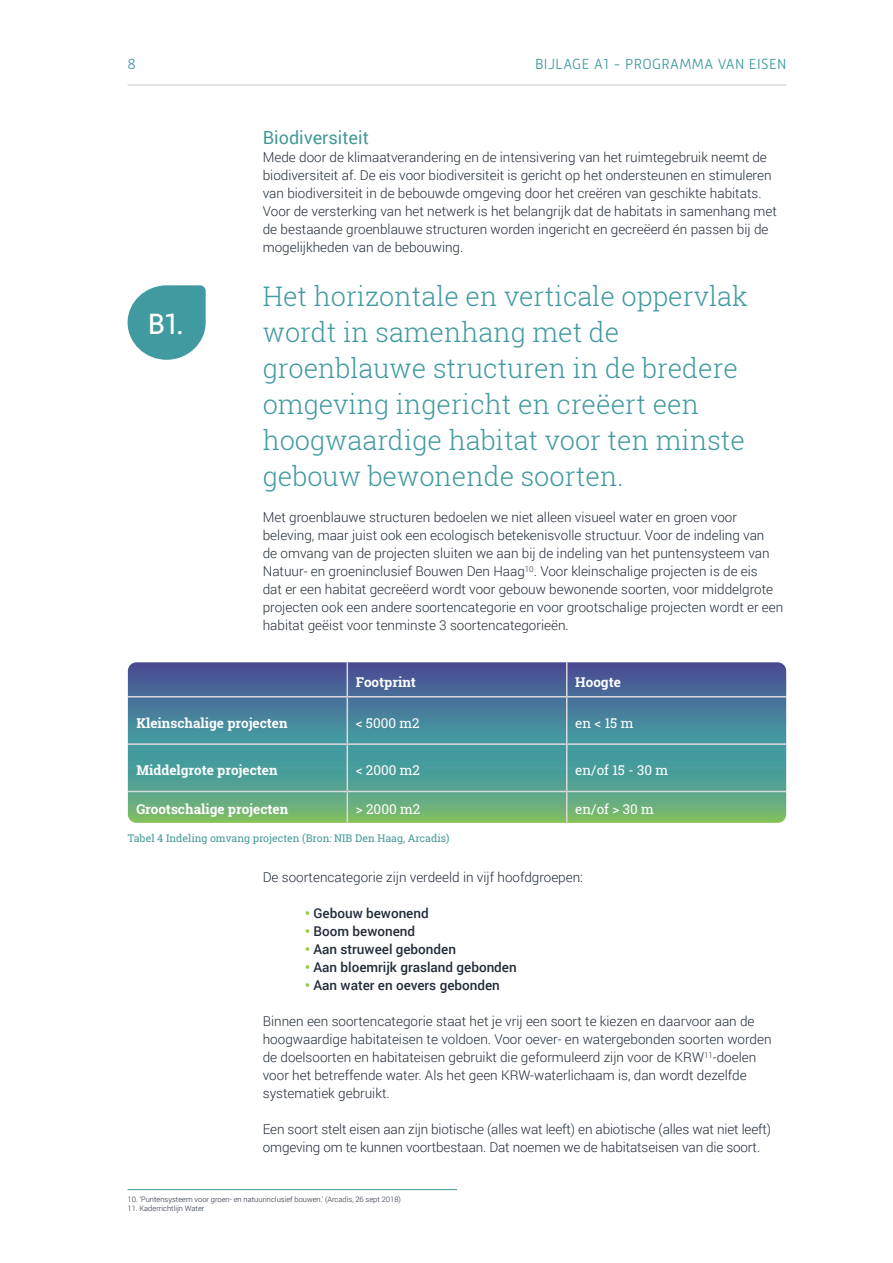
<style>
.page{position:relative;width:893px;height:1263px;background:#fff}
.page>*{position:absolute;margin:0;border:0;box-sizing:border-box;transform-origin:0 0}
.Kop_met_verloop{font:30px "Mic 32 New Rounded";color:#fff}
.Streamer_Paars-blauw{font:300 27px/36px "Roboto Slab";color:#419aa0}
.Bodytekst{font:18px "Roboto";color:#459996}
.t1{font:300 15px "Mic 32 New Rounded";letter-spacing:.025em;color:#419aa0}
.Bodytekst-2{font:300 13.5px/18px "Roboto";color:#212b39}
.Bodytekst-3{font:500 13.5px "Roboto";color:#212b39}
.Tabellen_kop{font:700 13.5px "Roboto Slab";color:#fff}
.Tabellen_kop-2{font:13.5px "Roboto Slab";color:#fff}
.Bodytekst-4{font:10.5px "Roboto Slab";color:#459996}
.Bodytekst-5{font:300 7.5px "Roboto";color:#212b39}
.s1{font-weight:700;color:#8ec740}
</style>
<div class="page">
<hr style="left:128px;top:84px;width:659px;height:2px;background:#dbdadd">
<svg style="left:127px;top:285px;width:79px;height:75px"></svg>
<svg style="left:128px;top:662px;width:658px;height:161px;background:#518d93"></svg>
<hr style="left:347px;top:662px;width:1px;height:34px;background:#dbdadd">
<hr style="left:566px;top:662px;width:1px;height:34px;background:#dbdadd">
<hr style="left:128px;top:696px;width:219px;height:1px;background:#dbdadd">
<hr style="left:347px;top:696px;width:220px;height:1px;background:#dbdadd">
<hr style="left:347px;top:697px;width:1px;height:46px;background:#dbdadd">
<hr style="left:567px;top:696px;width:219px;height:1px;background:#dbdadd">
<hr style="left:566px;top:697px;width:1px;height:46px;background:#dbdadd">
<hr style="left:128px;top:743px;width:219px;height:2px;background:#dbdadd">
<hr style="left:347px;top:743px;width:220px;height:2px;background:#dbdadd">
<hr style="left:347px;top:745px;width:1px;height:46px;background:#dbdadd">
<hr style="left:567px;top:743px;width:219px;height:2px;background:#dbdadd">
<hr style="left:566px;top:745px;width:1px;height:46px;background:#dbdadd">
<hr style="left:128px;top:791px;width:219px;height:1px;background:#dbdadd">
<hr style="left:347px;top:791px;width:220px;height:1px;background:#dbdadd">
<hr style="left:347px;top:792px;width:1px;height:31px;background:#dbdadd">
<hr style="left:567px;top:791px;width:219px;height:1px;background:#dbdadd">
<hr style="left:566px;top:792px;width:1px;height:31px;background:#dbdadd">
<hr style="left:128px;top:1189px;width:329px;height:1px;background:#459996">
<p class="t1" style="left:128px;top:55px;width:10px">8</p>
<p class="t1" style="left:535px;top:55px;width:253px">BIJLAGE A1 - PROGRAMMA VAN EISEN</p>
<p class="Kop_met_verloop" style="left:148px;top:307px;width:38px">B1.</p>
<p class="Bodytekst" style="left:263px;top:125px;width:108px">Biodiversiteit</p>
<p class="Bodytekst-2" style="left:263px;top:148px;width:516px">Mede door de klimaatverandering en de intensivering van het ruimtegebruik neemt de biodiversiteit af. De eis voor biodiversiteit is gericht op het ondersteunen en stimuleren van biodiversiteit in de bebouwde omgeving door het creëren van geschikte habitats.<br>Voor de versterking van het netwerk is het belangrijk dat de habitats in samenhang met de bestaande groenblauwe structuren worden ingericht en gecreëerd én passen bij de mogelijkheden van de bebouwing.</p>
<p class="Streamer_Paars-blauw" style="left:263px;top:278px;width:486px">Het horizontale en verticale oppervlak wordt in samenhang met de groenblauwe structuren in de bredere omgeving ingericht en creëert een hoogwaardige habitat voor ten minste gebouw bewonende soorten.</p>
<p class="Bodytekst-2" style="left:263px;top:508px;width:522px">Met groenblauwe structuren bedoelen we niet alleen visueel water en groen voor beleving, maar juist ook een ecologisch betekenisvolle structuur. Voor de indeling van<br>de omvang van de projecten sluiten we aan bij de indeling van het puntensysteem van Natuur- en groeninclusief Bouwen Den Haag<sup>10</sup>. Voor kleinschalige projecten is de eis<br>dat er een habitat gecreëerd wordt voor gebouw bewonende soorten, voor middelgrote projecten ook een andere soortencategorie en voor grootschalige projecten wordt er een habitat geëist voor tenminste 3 soortencategorieën.</p>
<p class="Tabellen_kop" style="left:356px;top:672px;width:62px">Footprint</p>
<p class="Tabellen_kop" style="left:575px;top:672px;width:47px">Hoogte</p>
<p class="Tabellen_kop" style="left:136px;top:713px;width:153px">Kleinschalige projecten</p>
<p class="Tabellen_kop-2" style="left:356px;top:713px;width:65px">&lt; 5000 m2</p>
<p class="Tabellen_kop-2" style="left:575px;top:713px;width:60px">en &lt; 15 m</p>
<p class="Tabellen_kop" style="left:136px;top:761px;width:143px">Middelgrote projecten</p>
<p class="Tabellen_kop-2" style="left:356px;top:761px;width:66px">&lt; 2000 m2</p>
<p class="Tabellen_kop-2" style="left:575px;top:761px;width:94px">en/of 15 - 30 m</p>
<p class="Tabellen_kop" style="left:136px;top:800px;width:153px">Grootschalige projecten</p>
<p class="Tabellen_kop-2" style="left:356px;top:800px;width:66px">&gt; 2000 m2</p>
<p class="Tabellen_kop-2" style="left:575px;top:800px;width:80px">en/of &gt; 30 m</p>
<p class="Bodytekst-4" style="left:128px;top:831px;width:323px">Tabel 4 Indeling omvang projecten (Bron: NIB Den Haag, Arcadis)</p>
<p class="Bodytekst-2" style="left:263px;top:868px;width:322px">De soortencategorie zijn verdeeld in vijf hoofdgroepen:</p>
<p class="Bodytekst-3" style="left:305px;top:904px;width:125px"><span class="s1">•</span> Gebouw bewonend</p>
<p class="Bodytekst-3" style="left:305px;top:922px;width:111px"><span class="s1">•</span> Boom bewonend</p>
<p class="Bodytekst-3" style="left:305px;top:940px;width:152px"><span class="s1">•</span> Aan struweel gebonden</p>
<p class="Bodytekst-3" style="left:305px;top:958px;width:213px"><span class="s1">•</span> Aan bloemrijk grasland gebonden</p>
<p class="Bodytekst-3" style="left:305px;top:976px;width:196px"><span class="s1">•</span> Aan water en oevers gebonden</p>
<p class="Bodytekst-2" style="left:263px;top:1012px;width:510px">Binnen een soortencategorie staat het je vrij een soort te kiezen en daarvoor aan de hoogwaardige habitateisen te voldoen. Voor oever- en watergebonden soorten worden de doelsoorten en habitateisen gebruikt die geformuleerd zijn voor de KRW<sup>11</sup>-doelen voor het betreffende water. Als het geen KRW-waterlichaam is, dan wordt dezelfde systematiek gebruikt.</p>
<p class="Bodytekst-2" style="left:263px;top:1120px;width:510px">Een soort stelt eisen aan zijn biotische (alles wat leeft) en abiotische (alles wat niet leeft) omgeving om te kunnen voortbestaan. Dat noemen we de habitatseisen van die soort.</p>
<p class="Bodytekst-5" style="left:128px;top:1194px;width:275px">10. ‘Puntensysteem voor groen- en natuurinclusief bouwen.’ (Arcadis, 26 sept 2018)</p>
<p class="Bodytekst-5" style="left:128px;top:1203px;width:78px">11. Kaderrichtlijn Water</p>
</div>
